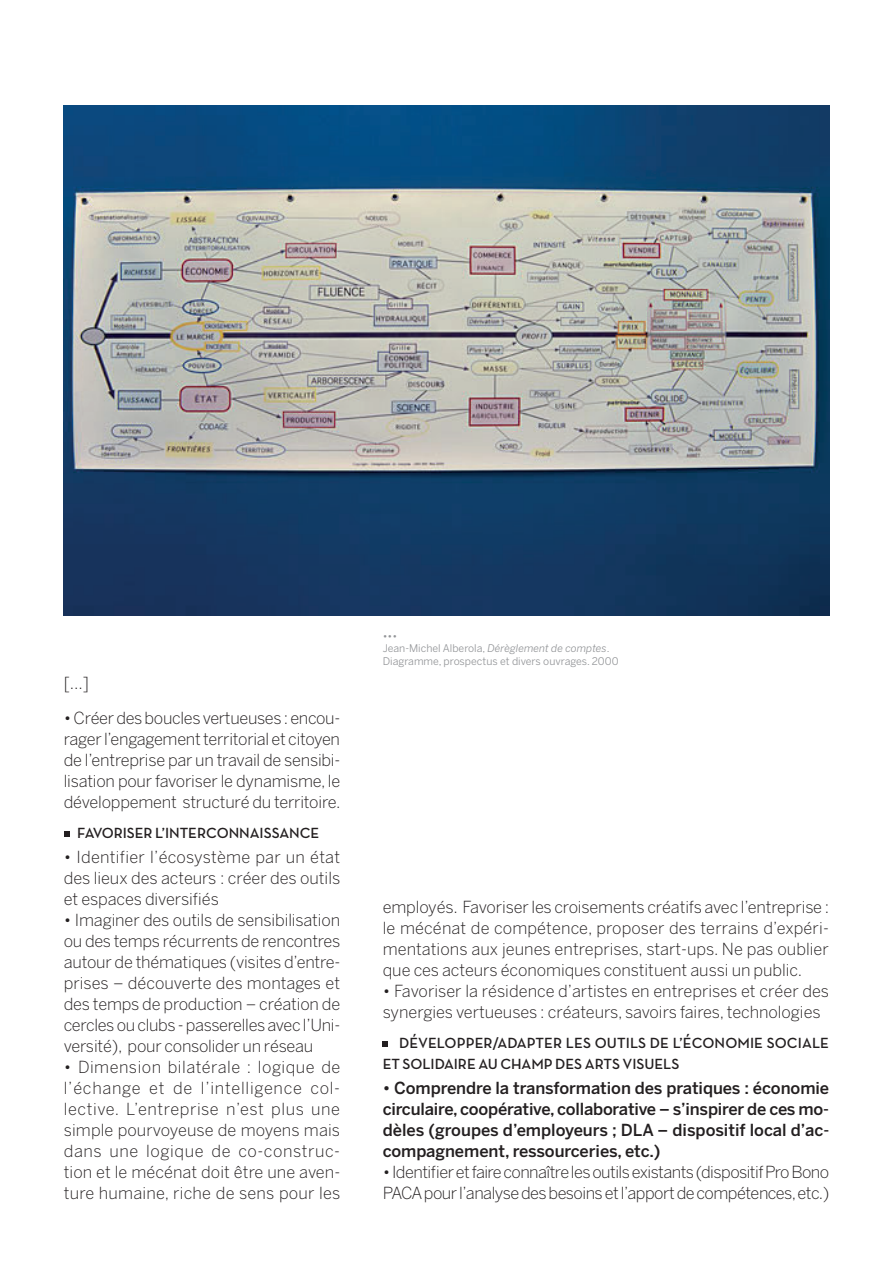
<style>
.page{position:relative;width:893px;height:1263px;background:#fff}
.page>*{position:absolute;margin:0;border:0;box-sizing:border-box;transform-origin:0 0}
.t1{font:300 16.5px/21px "Benton Sans";letter-spacing:-.015em;color:#231f20;text-align:justify}
.t2{font:500 16.5px/21px "Benton Sans";letter-spacing:-.005em;color:#231f20;text-align:justify}
.t3{font:300 16.5px/21px "Benton Sans";letter-spacing:-.035em;color:#231f20}
.t4{font:600 15px/21px "Neutra Text TF";letter-spacing:-.005em;color:#231f20}
.t5{font:10.5px/12.6px "Benton Sans";color:#939598}
.s1{font-style:italic}
</style>
<div class="page">
<svg style="left:64px;top:831px;width:5px;height:5px"></svg>
<img style="left:64px;top:106px;width:765px;height:510px">
<svg style="left:383px;top:1041px;width:5px;height:5px"></svg>
<p class="t1" style="left:64px;top:673px;width:27px">[...]</p>
<p class="t1" style="left:64px;top:708px;width:278px">• Créer des boucles vertueuses : encou&shy;rager l’engagement territorial et citoyen de l’entreprise par un travail de sensibi&shy;lisation pour favoriser le dynamisme, le développement structuré du territoire.</p>
<p class="t4" style="left:77px;top:822px;width:244px">FAVORISER L’INTERCONNAISSANCE</p>
<p class="t1" style="left:64px;top:846px;width:278px">• Identifier l’écosystème par un état des lieux des acteurs : créer des outils et espaces diversifiés</p>
<p class="t1" style="left:64px;top:909px;width:278px">• Imaginer des outils de sensibilisation ou des temps récurrents de rencontres autour de thématiques (visites d’entre&shy;prises – découverte des montages et des temps de production – création de cercles ou clubs - passerelles avec l’Uni&shy;versité), pour consolider un réseau</p>
<p class="t1" style="left:64px;top:1056px;width:278px">• Dimension bilatérale : logique de l’échange et de l’intelligence col&shy;lective. L’entreprise n’est plus une simple pourvoyeuse de moyens mais dans une logique de co-construc&shy;tion et le mécénat doit être une aven&shy;ture humaine, riche de sens pour les</p>
<p class="t5" style="left:383px;top:629px;width:237px">•••<br>Jean-Michel Alberola, <span class="s1">Dérèglement de comptes</span>.<br>Diagramme, prospectus et divers ouvrages. 2000</p>
<p class="t1" style="left:383px;top:897px;width:448px">employés. Favoriser les croisements créatifs avec l’entreprise : le mécénat de compétence, proposer des terrains d’expéri&shy;mentations aux jeunes entreprises, start-ups. Ne pas oublier que ces acteurs économiques constituent aussi un public.</p>
<p class="t1" style="left:383px;top:981px;width:448px">• Favoriser la résidence d’artistes en entreprises et créer des synergies vertueuses : créateurs, savoirs faires, technologies</p>
<p class="t4" style="left:383px;top:1032px;width:448px;text-indent:16px">DÉVELOPPER/ADAPTER LES OUTILS DE L’ÉCONOMIE SOCIALE<br>ET SOLIDAIRE AU CHAMP DES ARTS VISUELS</p>
<p class="t2" style="left:383px;top:1077px;width:448px">• Comprendre la transformation des pratiques : économie circulaire, coopérative, collaborative – s’inspirer de ces mo&shy;dèles (groupes d’employeurs ; DLA – dispositif local d’ac&shy;compagnement, ressourceries, etc.)</p>
<p class="t3" style="left:383px;top:1161px;width:448px">• Identifier et faire connaître les outils existants (dispositif Pro Bono<br>PACA pour l’analyse des besoins et l’apport de compétences, etc.)</p>
</div>
